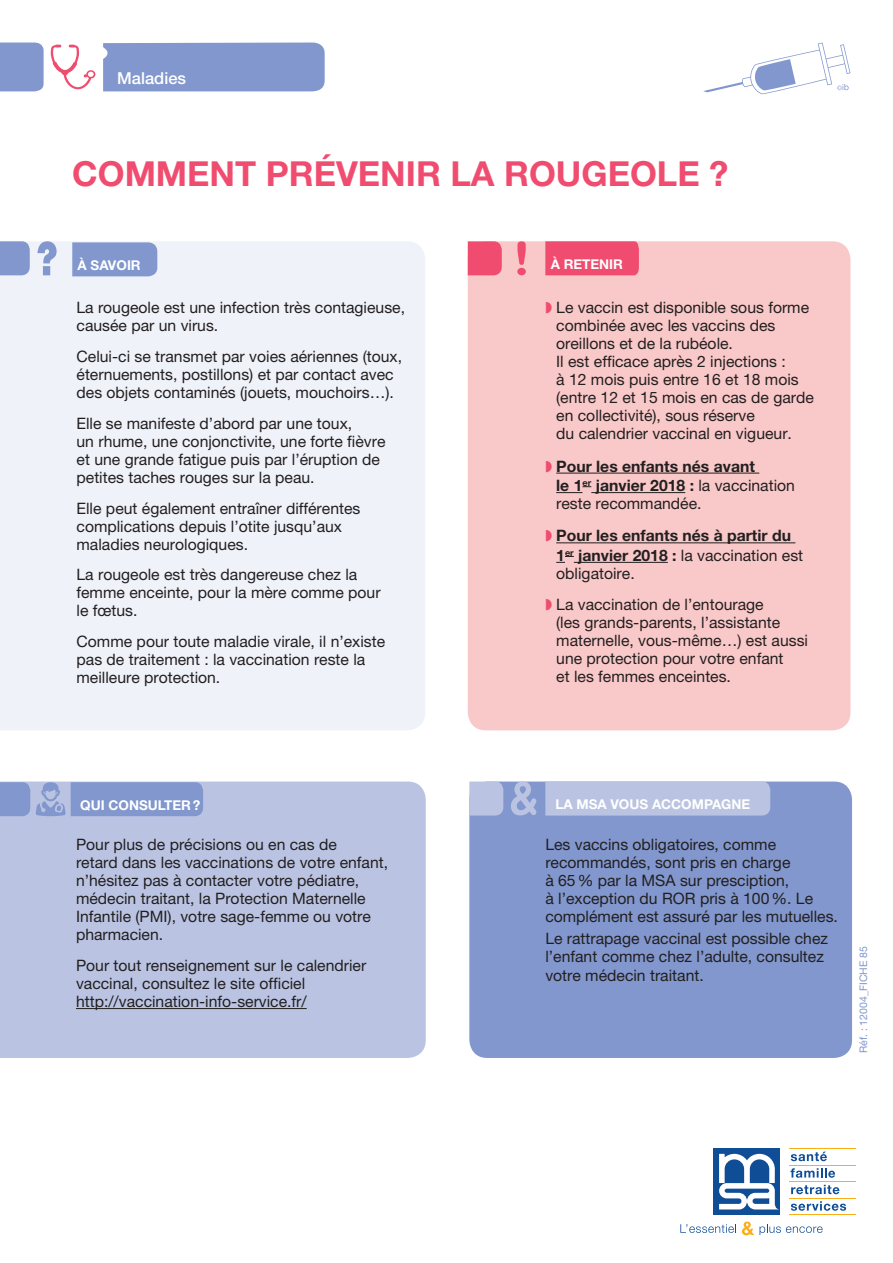
<style>
.page{position:relative;width:893px;height:1263px;background:#fff}
.page>*{position:absolute;margin:0;border:0;box-sizing:border-box;transform-origin:0 0}
.t1{font:700 34.5px "Helvetica Neue LT";color:#f04c6f}
.t2{font:500 16.5px "Helvetica Neue LT";color:#fff}
.texte_courant_espace{font:15.75px/18px "Helvetica Neue LT";color:#231f20}
.texte_courant_espace-2{font:700 15.75px/19.5px "Helvetica Neue LT";color:#231f20}
.texte_courant{font:15.75px/18px "Helvetica Neue LT";color:#231f20}
.t3{font:700 13.5px "Helvetica Neue LT";color:#fff}
.texte_courant_espace-3{font:10.5px "Helvetica Neue LT";color:#8197cd}
.s1{font-weight:400}
</style>
<div class="page">
<svg style="left:791px;top:1151px;width:36px;height:10px"></svg>
<svg style="left:790px;top:1168px;width:45px;height:10px"></svg>
<svg style="left:791px;top:1185px;width:48px;height:9px"></svg>
<svg style="left:791px;top:1201px;width:55px;height:10px"></svg>
<hr style="left:789px;top:1148px;width:67px;height:1px;background:#faaf18">
<hr style="left:789px;top:1165px;width:67px;height:1px;background:#faaf18">
<hr style="left:789px;top:1181px;width:67px;height:1px;background:#faaf18">
<hr style="left:789px;top:1198px;width:67px;height:1px;background:#faaf18">
<hr style="left:789px;top:1214px;width:67px;height:1px;background:#faaf18">
<div style="left:713px;top:1148px;width:67px;height:67px;background:#0f4d96"></div>
<svg style="left:719px;top:1154px;width:59px;height:55px"></svg>
<svg style="left:680px;top:1224px;width:56px;height:9px"></svg>
<svg style="left:742px;top:1221px;width:81px;height:14px"></svg>
<div style="left:468px;top:241px;width:382px;height:489px;background:#f9c8c8;border-radius:18px"></div>
<div style="left:469px;top:781px;width:383px;height:277px;background:#8197cd;border-radius:18px"></div>
<div style="left:0;top:781px;width:426px;height:277px;background:#bac4e2"></div>
<div style="left:0;top:241px;width:425px;height:489px;background:#eff2f9"></div>
<div style="left:545px;top:241px;width:94px;height:34px;background:#f04c6f"></div>
<div style="left:545px;top:781px;width:225px;height:34px;background:#bac4e2"></div>
<svg style="left:468px;top:241px;width:34px;height:34px"></svg>
<svg style="left:469px;top:781px;width:34px;height:34px"></svg>
<hr style="left:556px;top:473px;width:203px;height:1px;background:#231f20">
<svg style="left:556px;top:486px;width:35px;height:7px"></svg>
<hr style="left:591px;top:492px;width:94px;height:1px;background:#231f20">
<hr style="left:556px;top:542px;width:239px;height:1px;background:#231f20">
<svg style="left:556px;top:556px;width:18px;height:7px"></svg>
<hr style="left:574px;top:562px;width:94px;height:1px;background:#231f20">
<hr style="left:76px;top:1008px;width:231px;height:1px;background:#231f20">
<svg style="left:517px;top:241px;width:9px;height:34px"></svg>
<svg style="left:511px;top:781px;width:25px;height:34px"></svg>
<svg style="left:0;top:782px;width:30px;height:34px"></svg>
<svg style="left:36px;top:782px;width:167px;height:34px;background:#889dcf"></svg>
<div style="left:72px;top:242px;width:85px;height:34px;background:#8197cd"></div>
<svg style="left:0;top:241px;width:30px;height:34px"></svg>
<svg style="left:37px;top:241px;width:20px;height:34px"></svg>
<div style="left:103px;top:43px;width:222px;height:48px;background:#8197cd"></div>
<div style="left:0;top:43px;width:44px;height:48px;background:#8197cd"></div>
<svg style="left:51px;top:45px;width:44px;height:44px"></svg>
<svg style="left:703px;top:43px;width:147px;height:52px"></svg>
<p class="t2" style="left:117px;top:68px;width:70px">Maladies</p>
<p class="t1" style="left:72px;top:153px;width:658px">COMMENT PRÉVENIR LA ROUGEOLE ?</p>
<p class="t3" style="left:78px;top:257px;width:65px">À SAVOIR</p>
<p class="texte_courant_espace" style="left:77px;top:298px;width:330px">La rougeole est une infection très contagieuse, causée par un virus.</p>
<p class="texte_courant_espace" style="left:77px;top:347px;width:327px">Celui-ci se transmet par voies aériennes (toux, éternuements, postillons) et par contact avec des objets contaminés (jouets, mouchoirs…).</p>
<p class="texte_courant_espace" style="left:77px;top:414px;width:310px">Elle se manifeste d’abord par une toux,<br>un rhume, une conjonctivite, une forte fièvre et une grande fatigue puis par l’éruption de petites taches rouges sur la peau.</p>
<p class="texte_courant_espace" style="left:77px;top:499px;width:285px">Elle peut également entraîner différentes complications depuis l’otite jusqu’aux maladies neurologiques.</p>
<p class="texte_courant_espace" style="left:77px;top:565px;width:306px">La rougeole est très dangereuse chez la femme enceinte, pour la mère comme pour le fœtus.</p>
<p class="texte_courant_espace" style="left:77px;top:632px;width:310px">Comme pour toute maladie virale, il n’existe pas de traitement : la vaccination reste la meilleure protection.</p>
<p class="t3" style="left:551px;top:256px;width:74px">À RETENIR</p>
<p class="texte_courant_espace" style="left:556px;top:298px;width:259px">Le vaccin est disponible sous forme combinée avec les vaccins des oreillons et de la rubéole.<br>Il est efficace après 2 injections :<br>à 12 mois puis entre 16 et 18 mois (entre 12 et 15 mois en cas de garde en collectivité), sous réserve<br>du calendrier vaccinal en vigueur.</p>
<p class="texte_courant_espace-2" style="left:556px;top:456px;width:240px">Pour les enfants nés avant<br>le 1<sup>er</sup> janvier 2018 : <span class="s1">la vaccination</span></p>
<p class="texte_courant_espace" style="left:556px;top:494px;width:147px">reste recommandée.</p>
<p class="texte_courant_espace-2" style="left:556px;top:526px;width:248px">Pour les enfants nés à partir du<br>1<sup>er</sup> janvier 2018 : <span class="s1">la vaccination est</span></p>
<p class="texte_courant_espace" style="left:556px;top:564px;width:80px">obligatoire.</p>
<p class="texte_courant_espace" style="left:556px;top:595px;width:253px">La vaccination de l’entourage<br>(les grands-parents, l’assistante maternelle, vous-même…) est aussi une protection pour votre enfant<br>et les femmes enceintes.</p>
<p class="t3" style="left:80px;top:797px;width:121px">QUI CONSULTER?</p>
<p class="t3" style="left:555px;top:796px;width:196px">LA MSA VOUS ACCOMPAGNE</p>
<p class="texte_courant_espace" style="left:76px;top:835px;width:314px">Pour plus de précisions ou en cas de<br>retard dans les vaccinations de votre enfant, n’hésitez pas à contacter votre pédiatre, médecin traitant, la Protection Maternelle Infantile (PMI), votre sage-femme ou votre pharmacien.</p>
<p class="texte_courant" style="left:76px;top:956px;width:292px">Pour tout renseignement sur le calendrier vaccinal, consultez le site officiel</p>
<p class="texte_courant" style="left:76px;top:992px;width:232px">http://vaccination-info-service.fr/</p>
<p class="texte_courant_espace" style="left:545px;top:835px;width:294px">Les vaccins obligatoires, comme recommandés, sont pris en charge<br>à 65% par la MSA sur presciption,<br>à l’exception du ROR pris à 100%. Le complément est assuré par les mutuelles.</p>
<p class="texte_courant_espace" style="left:545px;top:930px;width:284px">Le rattrapage vaccinal est possible chez l’enfant comme chez l’adulte, consultez votre médecin traitant.</p>
<p class="texte_courant_espace-3" style="left:857px;top:1053px;width:108px;rotate:-90deg">Réf. : 12004_FICHE 85</p>
</div>
